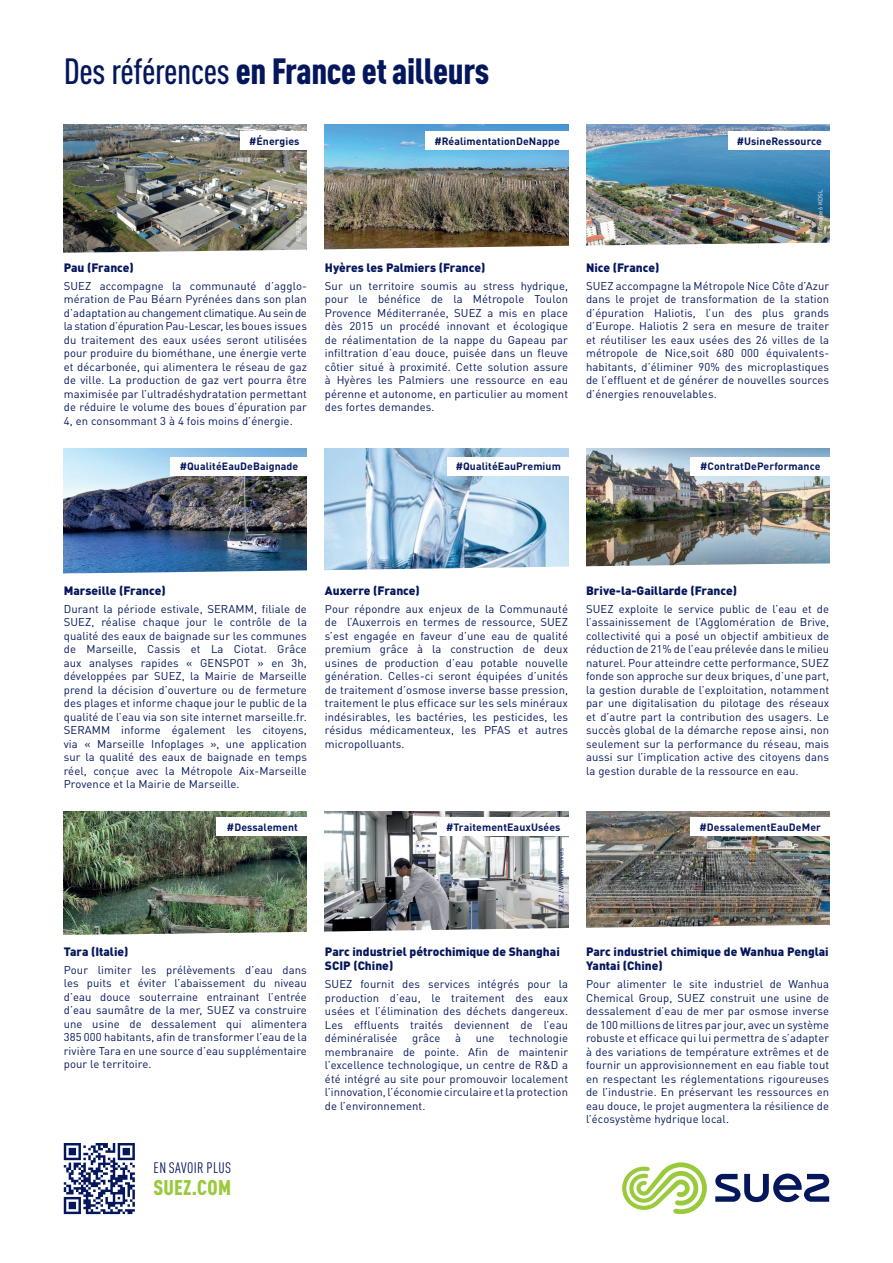
<style>
.page{position:relative;width:893px;height:1263px;background:#fff}
.page>*{position:absolute;margin:0;border:0;box-sizing:border-box;transform-origin:0 0}
.t1{font:900 condensed 36px "DIN Pro";letter-spacing:-.01em;color:#04175c}
.t2{font:900 condensed 21px "DIN Pro";letter-spacing:.01em;color:#99ca3b}
.t3{font:condensed 15px "DIN Pro";letter-spacing:.03em;color:#04175c}
.t4{font:900 12px/14.4px "DIN Pro";color:#04175c}
.t5{font:11.25px/13.5px "DIN Pro";letter-spacing:.01em;color:#04175c;text-align:justify}
.t6{font:700 10.5px "DIN Pro";letter-spacing:.01em;color:#04175c}
.t7{font:6px "DIN Pro";color:#fff}
.t8{font:6px "DIN Pro";color:#04175c}
.s1{font-weight:500}
</style>
<div class="page">
<img style="left:64px;top:448px;width:243px;height:115px">
<img style="left:586px;top:811px;width:243px;height:113px">
<img style="left:64px;top:124px;width:243px;height:118px">
<img style="left:325px;top:448px;width:243px;height:115px">
<img style="left:586px;top:448px;width:243px;height:115px">
<img style="left:64px;top:811px;width:243px;height:113px">
<img style="left:325px;top:811px;width:243px;height:113px">
<svg style="left:63px;top:563px;width:767px;height:11px"></svg>
<img style="left:63px;top:924px;width:767px;height:11px">
<img style="left:325px;top:124px;width:243px;height:118px">
<img style="left:586px;top:124px;width:243px;height:118px">
<svg style="left:622px;top:1162px;width:85px;height:52px"></svg>
<svg style="left:715px;top:1173px;width:114px;height:29px"></svg>
<img style="left:63px;top:242px;width:767px;height:11px">
<div style="left:241px;top:132px;width:67px;height:18px;background:#fff"></div>
<div style="left:425px;top:132px;width:144px;height:18px;background:#fff"></div>
<div style="left:729px;top:132px;width:101px;height:18px;background:#fff"></div>
<div style="left:170px;top:457px;width:138px;height:18px;background:#fff"></div>
<div style="left:448px;top:457px;width:121px;height:18px;background:#fff"></div>
<div style="left:690px;top:457px;width:140px;height:18px;background:#fff"></div>
<div style="left:217px;top:817px;width:91px;height:19px;background:#fff"></div>
<div style="left:437px;top:817px;width:132px;height:19px;background:#fff"></div>
<div style="left:690px;top:817px;width:140px;height:19px;background:#fff"></div>
<svg style="left:64px;top:1143px;width:71px;height:71px"></svg>
<h1 class="t1" style="left:64px;top:43px;width:427px"><span class="s1">Des références</span> en France et ailleurs</h1>
<p class="t6" style="left:249px;top:132px;width:52px">#Énergies</p>
<p class="t6" style="left:434px;top:132px;width:127px">#RéalimentationDeNappe</p>
<p class="t6" style="left:737px;top:132px;width:87px">#UsineRessource</p>
<p class="t7" style="left:294px;top:242px;width:55px;rotate:-90deg">© SUEZ / Labruyère</p>
<p class="t7" style="left:816px;top:237px;width:49px;rotate:-90deg">© Groupe 6 KDSL</p>
<p class="t4" style="left:64px;top:259px;width:72px">Pau (France)</p>
<p class="t5" style="left:64px;top:278px;width:245px">SUEZ accompagne la communauté d’agglo&shy;mération de Pau Béarn Pyrénées dans son plan d’adaptation au changement climatique. Au sein de la station d’épuration Pau-Lescar, les boues issues du traitement des eaux usées seront utilisées pour produire du biométhane, une énergie verte et décarbonée, qui alimentera le réseau de gaz de ville. La production de gaz vert pourra être maximisée par l’ultradéshydratation permettant de réduire le volume des boues d’épuration par 4, en consommant 3 à 4 fois moins d’énergie.</p>
<p class="t4" style="left:325px;top:259px;width:162px">Hyères les Palmiers (France)</p>
<p class="t5" style="left:325px;top:278px;width:245px">Sur un territoire soumis au stress hydrique, pour le bénéfice de la Métropole Toulon Provence Méditerranée, SUEZ a mis en place dès 2015 un procédé innovant et écologique de réalimentation de la nappe du Gapeau par infiltration d’eau douce, puisée dans un fleuve côtier situé à proximité. Cette solution assure à Hyères les Palmiers une ressource en eau pérenne et autonome, en particulier au moment des fortes demandes.</p>
<p class="t4" style="left:586px;top:259px;width:75px">Nice (France)</p>
<p class="t5" style="left:586px;top:278px;width:245px">SUEZ accompagne la Métropole Nice Côte d’Azur dans le projet de transformation de la station d’épuration Haliotis, l’un des plus grands d’Europe. Haliotis 2 sera en mesure de traiter et réutiliser les eaux usées des 26 villes de la métropole de Nice,soit 680 000 équivalents&shy;habitants, d’éliminer 90% des microplastiques de l’effluent et de générer de nouvelles sources d’énergies renouvelables.</p>
<p class="t6" style="left:180px;top:457px;width:120px">#QualitéEauDeBaignade</p>
<p class="t6" style="left:456px;top:457px;width:107px">#QualitéEauPremium</p>
<p class="t6" style="left:700px;top:457px;width:122px">#ContratDePerformance</p>
<p class="t4" style="left:64px;top:582px;width:103px">Marseille (France)</p>
<p class="t5" style="left:64px;top:601px;width:245px">Durant la période estivale, SERAMM, filiale de SUEZ, réalise chaque jour le contrôle de la qualité des eaux de baignade sur les communes de Marseille, Cassis et La Ciotat. Grâce aux analyses rapides « GENSPOT » en 3h, développées par SUEZ, la Mairie de Marseille prend la décision d’ouverture ou de fermeture des plages et informe chaque jour le public de la qualité de l’eau via son site internet marseille.fr.<br>SERAMM informe également les citoyens, via « Marseille Infoplages », une application sur la qualité des eaux de baignade en temps réel, conçue avec la Métropole Aix-Marseille Provence et la Mairie de Marseille.</p>
<p class="t4" style="left:325px;top:582px;width:96px">Auxerre (France)</p>
<p class="t5" style="left:325px;top:601px;width:245px">Pour répondre aux enjeux de la Communauté de l’Auxerrois en termes de ressource, SUEZ s’est engagée en faveur d’une eau de qualité premium grâce à la construction de deux usines de production d’eau potable nouvelle génération. Celles-ci seront équipées d’unités de traitement d’osmose inverse basse pression, traitement le plus efficace sur les sels minéraux indésirables, les bactéries, les pesticides, les résidus médicamenteux, les PFAS et autres micropolluants.</p>
<p class="t4" style="left:586px;top:582px;width:152px">Brive-la-Gaillarde (France)</p>
<p class="t5" style="left:586px;top:601px;width:245px">SUEZ exploite le service public de l’eau et de l’assainissement de l’Agglomération de Brive, collectivité qui a posé un objectif ambitieux de réduction de 21% de l’eau prélevée dans le milieu naturel. Pour atteindre cette performance, SUEZ fonde son approche sur deux briques, d’une part, la gestion durable de l’exploitation, notamment par une digitalisation du pilotage des réseaux et d’autre part la contribution des usagers. Le succès global de la démarche repose ainsi, non seulement sur la performance du réseau, mais aussi sur l’implication active des citoyens dans la gestion durable de la ressource en eau.</p>
<p class="t6" style="left:227px;top:818px;width:72px">#Dessalement</p>
<p class="t6" style="left:446px;top:818px;width:116px">#TraitementEauxUsées</p>
<p class="t6" style="left:700px;top:818px;width:123px">#DessalementEauDeMer</p>
<p class="t4" style="left:64px;top:943px;width:66px">Tara (Italie)</p>
<p class="t5" style="left:64px;top:962px;width:245px">Pour limiter les prélèvements d’eau dans les puits et éviter l’abaissement du niveau d’eau douce souterraine entrainant l’entrée d’eau saumâtre de la mer, SUEZ va construire une usine de dessalement qui alimentera 385 000 habitants, afin de transformer l’eau de la rivière Tara en une source d’eau supplémentaire pour le territoire.</p>
<h3 class="t3" style="left:153px;top:1156px;width:79px">EN SAVOIR PLUS</h3>
<h2 class="t2" style="left:153px;top:1171px;width:79px">SUEZ.COM</h2>
<p class="t8" style="left:556px;top:916px;width:70px;rotate:-90deg">© SUEZ / William Daniels</p>
<p class="t4" style="left:325px;top:943px;width:236px">Parc industriel pétrochimique de Shanghai<br>SCIP (Chine)</p>
<p class="t5" style="left:325px;top:976px;width:245px">SUEZ fournit des services intégrés pour la production d’eau, le traitement des eaux usées et l’élimination des déchets dangereux.<br>Les effluents traités deviennent de l’eau déminéralisée</p>
<p class="t5" style="left:412px;top:1030px;width:30px">grâce</p>
<p class="t5" style="left:455px;top:1030px;width:7px">à</p>
<p class="t5" style="left:476px;top:1030px;width:20px">une</p>
<p class="t5" style="left:325px;top:1030px;width:245px;text-indent:184px">technologie membranaire de pointe. Afin de maintenir l’excellence technologique, un centre de R&amp;D a été intégré au site pour promouvoir localement l’innovation, l’économie circulaire et la protection de l’environnement.</p>
<p class="t4" style="left:586px;top:943px;width:244px">Parc industriel chimique de Wanhua Penglai<br>Yantai (Chine)</p>
<p class="t5" style="left:586px;top:976px;width:245px">Pour alimenter le site industriel de Wanhua Chemical Group, SUEZ construit une usine de dessalement d’eau de mer par osmose inverse de 100 millions de litres par jour, avec un système robuste et efficace qui lui permettra de s’adapter à des variations de température extrêmes et de fournir un approvisionnement en eau fiable tout en respectant les réglementations rigoureuses de l’industrie. En préservant les ressources en eau douce, le projet augmentera la résilience de l’écosystème hydrique local.</p>
</div>
